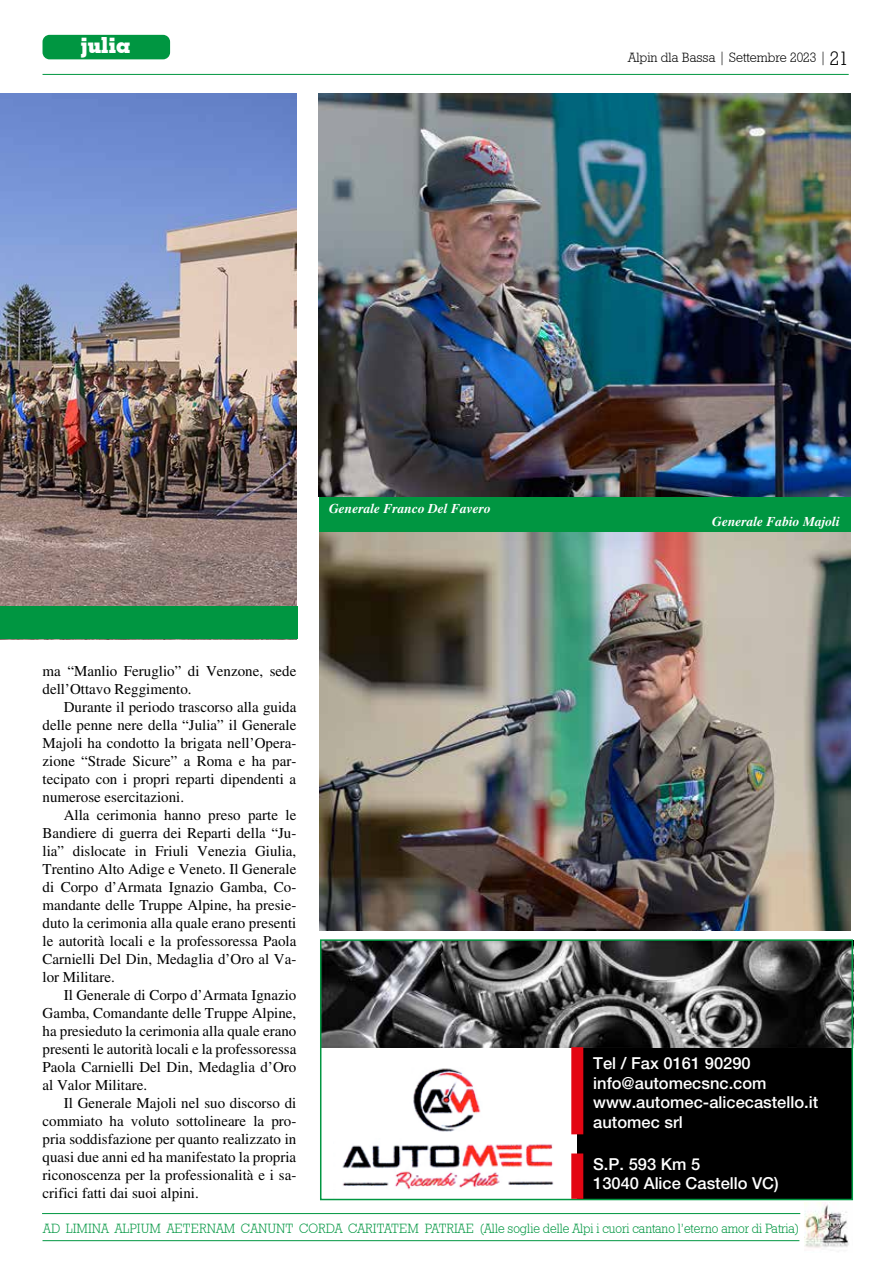
<style>
.page{position:relative;width:893px;height:1263px;background:#fff}
.page>*{position:absolute;margin:0;border:0;box-sizing:border-box;transform-origin:0 0}
.t1{font:700 22.2px "Geometric Slab 703 BT Xtra";color:#fff}
.t2{font:500 16.5px/19.5px "Helvetica Neue LT Std";color:#fff}
.t3{font:15px/18px "Times LT Std";color:#000;text-align:justify}
.t4{font:13.5px "Geometric Slab 712 BT Light A";color:#009641;scale:.95 1}
.t5{font:italic 700 13.5px "Times LT Std";color:#fff}
.t6{font:13.5px "Geometric Slab 712 BT Light A";color:#000}
.s1{font-size:19.5px}
</style>
<div class="page">
<div style="left:319px;top:497px;width:531px;height:56px;background:#009641"></div>
<div style="left:43px;top:35px;width:127px;height:24px;background:#009641;border-radius:7px"></div>
<hr style="left:43px;top:74px;width:806px;height:1px;background:#009641">
<img style="left:319px;top:533px;width:531px;height:397px">
<img style="left:319px;top:94px;width:531px;height:403px">
<img style="left:0;top:94px;width:296px;height:512px">
<div style="left:0;top:606px;width:298px;height:33px;background:#009641"></div>
<div style="left:577px;top:1036px;width:275px;height:163px;background:#000"></div>
<img style="left:342px;top:1068px;width:212px;height:122px">
<img style="left:323px;top:942px;width:527px;height:105px">
<div style="left:320px;top:939px;width:533px;height:261px;border:2px solid #009641"></div>
<div style="left:571px;top:1153px;width:12px;height:46px;background:#e30613"></div>
<div style="left:571px;top:1047px;width:12px;height:87px;background:#e30613"></div>
<hr style="left:43px;top:1240px;width:756px;height:1px;background:#009641">
<hr style="left:42px;top:1213px;width:758px;height:1px;background:#009641">
<img style="left:804px;top:1202px;width:45px;height:46px">
<h1 class="t1" style="left:81px;top:32px;width:51px">julia</h1>
<p class="t6" style="left:628px;top:49px;width:222px">Alpin dla Bassa | Settembre 2023 | <span class="s1">21</span></p>
<p class="t5" style="left:329px;top:501px;width:163px">Generale Franco Del Favero</p>
<p class="t3" style="left:43px;top:662px;width:255px">ma “Manlio Feruglio” di Venzone, sede dell’Ottavo Reggimento.</p>
<p class="t3" style="left:43px;top:698px;width:255px;text-indent:21px">Durante il periodo trascorso alla guida delle penne nere della “Julia” il Generale Majoli ha condotto la brigata nell’Opera&shy;zione “Strade Sicure” a Roma e ha par&shy;tecipato con i propri reparti dipendenti a numerose esercitazioni.</p>
<p class="t3" style="left:43px;top:806px;width:255px;text-indent:21px">Alla cerimonia hanno preso parte le Bandiere di guerra dei Reparti della “Ju&shy;lia” dislocate in Friuli Venezia Giulia, Trentino Alto Adige e Veneto. Il Generale di Corpo d’Armata Ignazio Gamba, Co&shy;mandante delle Truppe Alpine, ha presie&shy;duto la cerimonia alla quale erano presenti le autorità locali e la professoressa Paola Carnielli Del Din, Medaglia d’Oro al Va&shy;lor Militare.</p>
<p class="t3" style="left:43px;top:986px;width:255px;text-indent:21px">Il Generale di Corpo d’Armata Ignazio Gamba, Comandante delle Truppe Alpine, ha presieduto la cerimonia alla quale erano presenti le autorità locali e la professoressa Paola Carnielli Del Din, Medaglia d’Oro al Valor Militare.</p>
<p class="t3" style="left:43px;top:1094px;width:255px;text-indent:21px">Il Generale Majoli nel suo discorso di commiato ha voluto sottolineare la pro&shy;pria soddisfazione per quanto realizzato in quasi due anni ed ha manifestato la propria riconoscenza per la professionalità e i sa&shy;crifici fatti dai suoi alpini.</p>
<p class="t5" style="left:712px;top:513px;width:129px">Generale Fabio Majoli</p>
<p class="t2" style="left:593px;top:1053px;width:226px">Tel / Fax 0161 90290 info@automecsnc.com www.automec-alicecastello.it automec srl</p>
<p class="t2" style="left:593px;top:1154px;width:187px">S.P. 593 Km 5<br>13040 Alice Castello VC)</p>
<p class="t4" style="left:43px;top:1220px;width:797px">AD LIMINA ALPIUM AETERNAM CANUNT CORDA CARITATEM PATRIAE (Alle soglie delle Alpi i cuori cantano l’eterno amor di Patria)</p>
</div>
